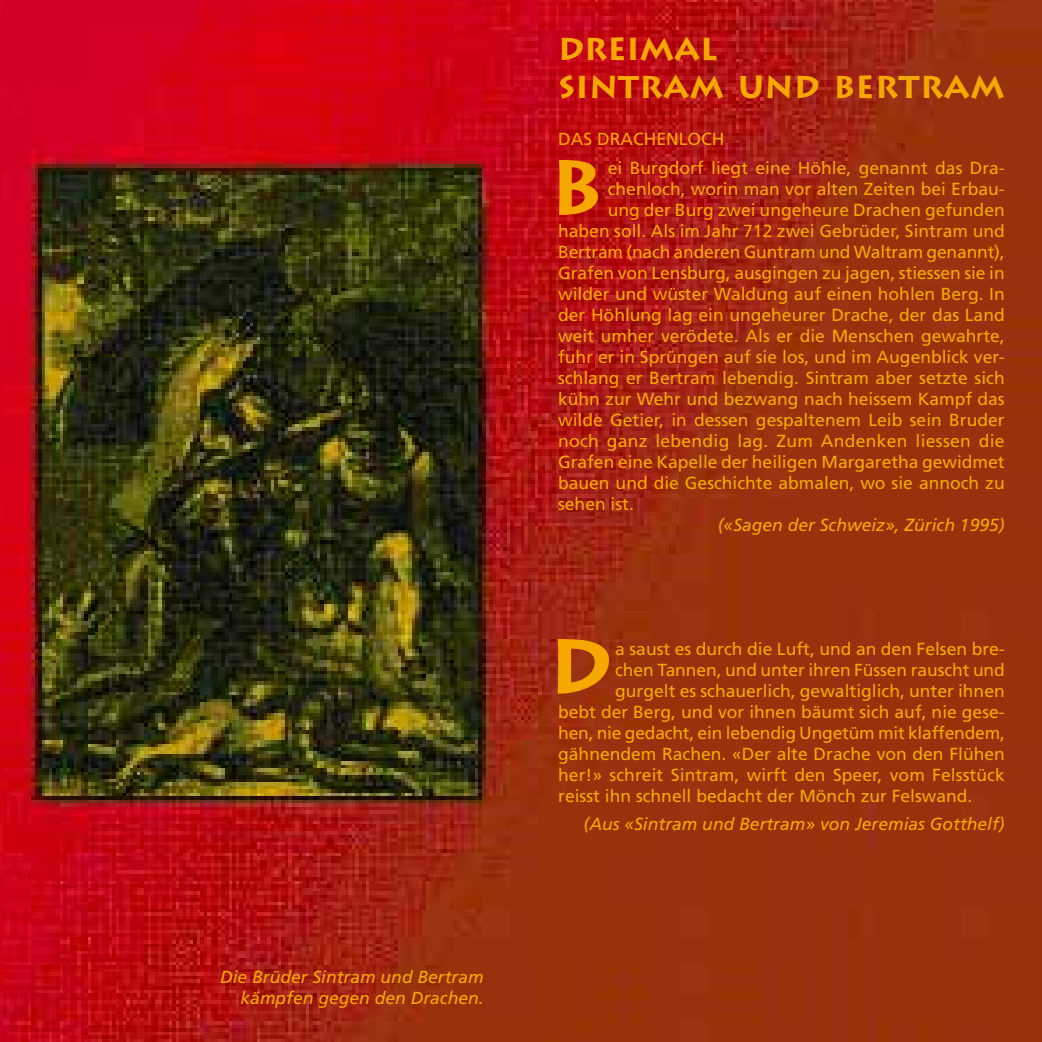
<style>
.page{position:relative;width:1042px;height:1042px;background:#fff}
.page>*{position:absolute;margin:0;border:0;box-sizing:border-box;transform-origin:0 0}
.t1{font:700 77px "Lithos Pro";color:#f7a800}
.t2{font:700 31.5px/37.8px "Lithos Pro";letter-spacing:.015em;color:#f7a800}
.t3{font:17.5px/28.3px "Frutiger LT Std";color:#f7a800}
.t4{font:italic 17.5px/21px "Frutiger LT Std";color:#f7a800;text-align:right}
</style>
<div class="page">
<img style="left:0;top:0;width:1042px;height:1042px">
<p class="t4" style="left:220px;top:966px;width:265px">Die Brüder Sintram und Bertram kämpfen gegen den Drachen.</p>
<h2 class="t2" style="left:558px;top:31px;width:448px">DREIMAL<br>SI NTRAM UND BERTRAM</h2>
<p class="t3" style="left:608px;top:125px;width:398px;text-indent:-50px">Das Drachenloch<br>ei Burgdorf liegt eine Höhle, genannt das Dra-</p>
<p class="t3" style="left:608px;top:175px;width:398px">chenloch, worin man vor alten Zeiten bei E rbau-</p>
<p class="t3" style="left:608px;top:196px;width:398px">ung der Burg zwei ungeheure Drachen gefunden</p>
<p class="t3" style="left:558px;top:217px;width:448px">haben soll. Als im Jahr 712 zwei Gebrüder, Sintram und</p>
<p class="t3" style="left:558px;top:238px;width:448px">Bertram (nach anderen Guntram und Waltram genannt),</p>
<p class="t3" style="left:558px;top:259px;width:448px">Grafen von Lensburg, ausgingen zu jagen, stiessen sie in</p>
<p class="t3" style="left:558px;top:280px;width:448px">wilder und wüster Waldung auf einen hohlen Berg. I n</p>
<p class="t3" style="left:558px;top:301px;width:448px">der Höhlung lag ein ungeheurer Drache, der das Land</p>
<p class="t3" style="left:558px;top:322px;width:448px">weit umher verödete. Als er die Menschen gewahrte,</p>
<p class="t3" style="left:558px;top:343px;width:448px">fuhr er in Sprüngen auf sie los, und im Augenblick ver-</p>
<p class="t3" style="left:558px;top:364px;width:448px">schlang er Bertram lebendig. Sintram aber setzte sich</p>
<p class="t3" style="left:558px;top:385px;width:448px">kühn zur Wehr und bezwang nach heissem Kampf das</p>
<p class="t3" style="left:558px;top:406px;width:448px">wilde Getier, in dessen gespaltenem Leib sein Bruder</p>
<p class="t3" style="left:558px;top:427px;width:448px">noch ganz lebendig lag. Zum Andenken liessen die</p>
<p class="t3" style="left:558px;top:448px;width:448px">Grafen eine Kapelle der heiligen Margaretha gewidmet</p>
<p class="t3" style="left:558px;top:469px;width:448px">bauen und die Geschichte abmalen, wo sie annoch zu</p>
<p class="t3" style="left:558px;top:490px;width:77px">sehen ist.</p>
<p class="t4" style="left:718px;top:514px;width:288px">(«Sagen der Schweiz», Zürich 1995)</p>
<h1 class="t1" style="left:550px;top:141px;width:55px">B</h1>
<h1 class="t1" style="left:548px;top:620px;width:65px">D</h1>
<p class="t3" style="left:615px;top:635px;width:391px">a saust es durch die Luft, und an den Felsen bre-</p>
<p class="t3" style="left:615px;top:656px;width:391px">chen Tannen, und unter ihren Füssen rauscht und</p>
<p class="t3" style="left:615px;top:677px;width:391px">gurgelt es schauerlich, gewaltiglich, unter ihnen</p>
<p class="t3" style="left:558px;top:698px;width:448px">bebt der Berg, und vor ihnen bäumt sich auf, nie gese-</p>
<p class="t3" style="left:558px;top:719px;width:448px">hen, nie gedacht, ein lebendig U ngetüm mit klaffendem,</p>
<p class="t3" style="left:558px;top:740px;width:448px">gähnendem Rachen. «Der alte Drache von den Flühen</p>
<p class="t3" style="left:558px;top:761px;width:448px">her!» schreit Sintram, wirft den Speer, vom Felsstück</p>
<p class="t3" style="left:558px;top:782px;width:416px">reisst ihn schnell bedacht der Mönch zur Felswand.</p>
<p class="t4" style="left:584px;top:814px;width:423px">(Aus «Sintram und Bertram» von Jeremias Gotthelf)</p>
</div>
